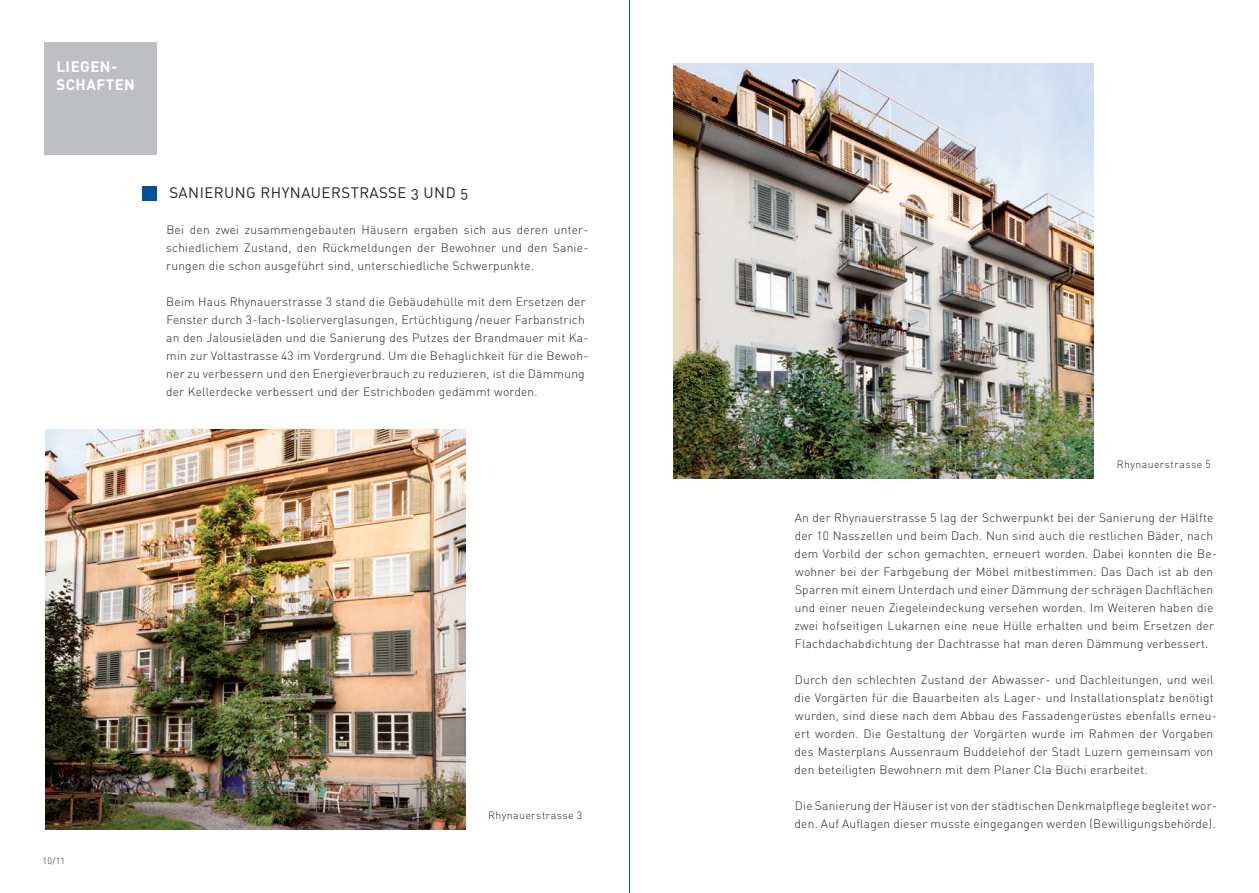
<style>
.page{position:relative;width:1259px;height:893px;background:#fff}
.page>*{position:absolute;margin:0;border:0;box-sizing:border-box;transform-origin:0 0}
.t1{font:15px "DIN Regular Alternate";letter-spacing:.03em;color:#231f20}
.t2{font:700 15px/18px "DIN";letter-spacing:.03em;color:#fff}
.t3{font:300 12px/18px "DIN";letter-spacing:.02em;color:#231f20}
.t4{font:300 10.5px "DIN";letter-spacing:.045em;color:#231f20}
.t5{font:300 9px "DIN";color:#231f20}
</style>
<div class="page">
<hr style="left:629px;top:0;width:1px;height:893px;background:#01529a">
<div style="left:45px;top:43px;width:112px;height:112px;background:#bebfc2"></div>
<div style="left:142px;top:186px;width:14px;height:15px;background:#01529a"></div>
<img style="left:674px;top:63px;width:419px;height:415px">
<img style="left:46px;top:429px;width:419px;height:400px">
<p class="t2" style="left:57px;top:57px;width:77px">LIEGEN-<br>SCHAFTEN</p>
<p class="t1" style="left:169px;top:183px;width:300px">SANIERUNG RHYNAUERSTRASSE 3 UND 5</p>
<p class="t3" style="left:166px;top:221px;width:424px;text-align:justify">Bei den zwei zusammengebauten Häusern ergaben sich aus deren unter&shy;schiedlichem Zustand, den Rückmeldungen der Bewohner und den Sanie&shy;rungen die schon ausgeführt sind, unterschiedliche Schwerpunkte.</p>
<p class="t3" style="left:166px;top:293px;width:424px">Beim Haus Rhynauerstrasse 3 stand die Gebäudehülle mit dem Ersetzen der Fenster durch 3-fach-Isolierverglasungen, Ertüchtigung /neuer Farbanstrich an den Jalousieläden und die Sanierung des Putzes der Brandmauer mit Ka&shy;min zur Voltastrasse 43 im Vordergrund. U m die Behaglichkeit für die Bewoh&shy;ner zu verbessern und den Energieverbrauch zu reduzieren, ist die Dämmung der Kellerdecke verbessert und der Estrichboden gedämmt worden.</p>
<p class="t5" style="left:43px;top:855px;width:24px">10 /11</p>
<p class="t4" style="left:488px;top:809px;width:96px">Rhynauerstrasse 3</p>
<p class="t4" style="left:1116px;top:458px;width:96px">Rhynauerstrasse 5</p>
<p class="t3" style="left:794px;top:509px;width:424px">An der Rhynauerstrasse 5 lag der Schwerpunkt bei der Sanierung der Hälfte der 10 Nasszellen und beim Dach. N un sind auch die restlichen Bäder, nach dem Vorbild der schon gemachten, erneuert worden. Dabei konnten die Be&shy;wohner bei der Farbgebung der Möbel mitbestimmen. Das Dach ist ab den Sparren mit einem U nterdach und einer Dämmung der schrägen Dachflächen und einer neuen Ziegeleindeckung versehen worden. Im Weiteren haben die zwei hofseitigen Lukarnen eine neue H ülle erhalten und beim Ersetzen der Flachdachabdichtung der Dachtrasse hat man deren Dämmung verbessert.</p>
<p class="t3" style="left:794px;top:671px;width:424px">Durch den schlechten Zustand der Abwasser- und Dachleitungen, und weil die Vorgärten für die Bauarbeiten als Lager- und Installationsplatz benötigt wurden, sind diese nach dem Abbau des Fassadengerüstes ebenfalls erneu&shy;ert worden. Die Gestaltung der Vorgärten wurde im Rahmen der Vorgaben des Masterplans Aussenraum Buddelehof der Stadt Luzern gemeinsam von den beteiligten Bewohnern mit dem Planer Cla Büchi erarbeitet.</p>
<p class="t3" style="left:794px;top:797px;width:424px">Die Sanierung der Häuser ist von der städtischen Denkmalpflege begleitet wor&shy;den. Auf Auflagen dieser musste eingegangen werden (Bewilligungsbehörde).</p>
</div>
